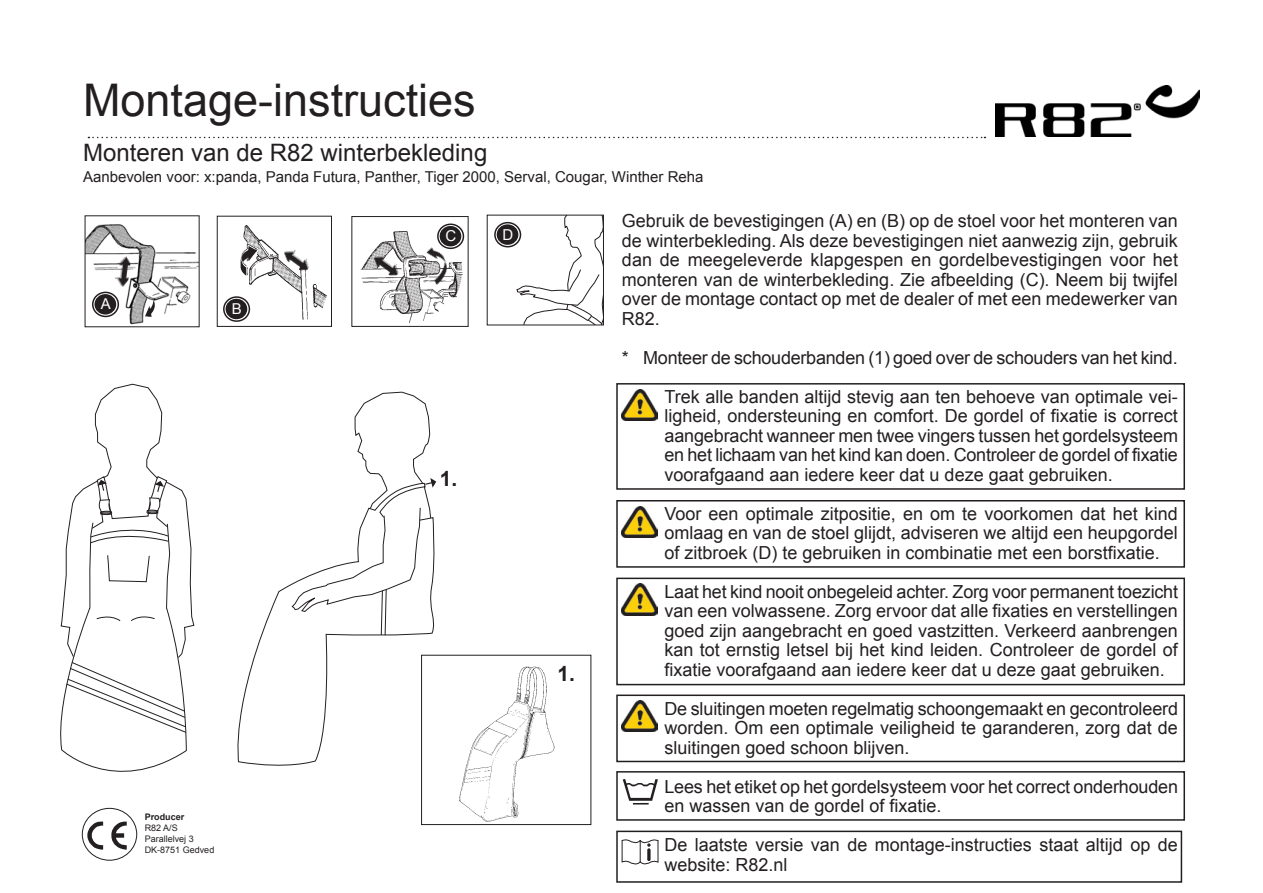
<style>
.page{position:relative;width:1263px;height:893px;background:#fff}
.page>*{position:absolute;margin:0;border:0;box-sizing:border-box;transform-origin:0 0}
.t1{font:45px "Arial";color:#231f20}
.t2{font:24px "Arial";color:#231f20}
.t3{font:700 21px "Arial";color:#231f20}
.Advarselstekst{font:18px/19.5px "Arial";color:#231f20;text-align:justify}
.Brødtekst{font:18px/19.5px "Arial";color:#231f20;text-align:justify}
.Brødtekst_-_indrykke{font:18px "Arial";letter-spacing:-.015em;color:#231f20}
.t4{font:15px "Arial";color:#231f20}
.t5{font:15px "Arial";color:#fff}
.Brødtekst-2{font:9px "Arial";color:#231f20}
.Brødtekst-3{font:700 9px "Arial";color:#231f20}
</style>
<div class="page">
<svg style="left:88px;top:137px;width:897px;height:1px"></svg>
<img style="left:995px;top:85px;width:205px;height:52px">
<svg style="left:507px;top:217px;width:95px;height:106px"></svg>
<div style="left:487px;top:215px;width:117px;height:110px;border:1px solid #231f20"></div>
<svg style="left:495px;top:223px;width:25px;height:24px"></svg>
<div style="left:494px;top:222px;width:27px;height:25px;border:2px solid #231f20;border-radius:50%"></div>
<div style="left:497px;top:225px;width:21px;height:19px;background:#231f20;border-radius:50%"></div>
<div style="left:497px;top:224px;width:21px;height:21px;border:2px solid #231f20;border-radius:50%"></div>
<svg style="left:237px;top:584px;width:200px;height:182px"></svg>
<svg style="left:60px;top:383px;width:134px;height:389px"></svg>
<svg style="left:291px;top:392px;width:146px;height:244px"></svg>
<img style="left:459px;top:666px;width:96px;height:156px">
<div style="left:421px;top:655px;width:170px;height:170px;border:1px solid #231f20"></div>
<img style="left:87px;top:821px;width:40px;height:28px">
<div style="left:82px;top:808px;width:55px;height:53px;border:1px solid #231f20;border-radius:50%"></div>
<img style="left:87px;top:224px;width:111px;height:101px">
<svg style="left:93px;top:292px;width:25px;height:24px"></svg>
<div style="left:92px;top:292px;width:27px;height:25px;border:2px solid #231f20;border-radius:50%"></div>
<div style="left:95px;top:295px;width:20px;height:19px;background:#231f20;border-radius:50%"></div>
<div style="left:95px;top:294px;width:21px;height:21px;border:2px solid #231f20;border-radius:50%"></div>
<img style="left:114px;top:256px;width:17px;height:33px">
<img style="left:143px;top:300px;width:14px;height:19px">
<img style="left:232px;top:225px;width:95px;height:97px">
<div style="left:217px;top:216px;width:115px;height:111px;border:1px solid #231f20"></div>
<img style="left:360px;top:223px;width:105px;height:100px">
<div style="left:351px;top:216px;width:117px;height:111px;border:1px solid #231f20"></div>
<svg style="left:438px;top:224px;width:25px;height:24px"></svg>
<div style="left:437px;top:224px;width:27px;height:25px;border:2px solid #231f20;border-radius:50%"></div>
<div style="left:440px;top:227px;width:21px;height:19px;background:#231f20;border-radius:50%"></div>
<div style="left:440px;top:226px;width:21px;height:20px;border:2px solid #231f20;border-radius:50%"></div>
<svg style="left:224px;top:297px;width:25px;height:24px"></svg>
<div style="left:223px;top:296px;width:27px;height:26px;border:2px solid #231f20;border-radius:50%"></div>
<div style="left:226px;top:299px;width:20px;height:19px;background:#231f20;border-radius:50%"></div>
<div style="left:226px;top:299px;width:21px;height:20px;border:2px solid #231f20;border-radius:50%"></div>
<img style="left:279px;top:244px;width:34px;height:30px">
<img style="left:413px;top:243px;width:44px;height:46px">
<img style="left:369px;top:249px;width:33px;height:30px">
<div style="left:616px;top:500px;width:569px;height:68px;border:2px solid #231f20"></div>
<img style="left:621px;top:506px;width:36px;height:31px">
<div style="left:616px;top:383px;width:569px;height:107px;border:2px solid #231f20"></div>
<img style="left:621px;top:389px;width:36px;height:31px">
<div style="left:616px;top:578px;width:569px;height:107px;border:2px solid #231f20"></div>
<img style="left:621px;top:584px;width:36px;height:31px">
<div style="left:616px;top:771px;width:569px;height:50px;border:2px solid #231f20"></div>
<div style="left:616px;top:831px;width:566px;height:52px;border:2px solid #231f20"></div>
<svg style="left:621px;top:839px;width:38px;height:26px"></svg>
<img style="left:622px;top:779px;width:36px;height:26px">
<div style="left:616px;top:694px;width:569px;height:68px;border:2px solid #231f20"></div>
<img style="left:621px;top:701px;width:36px;height:31px">
<p class="t1" style="left:83px;top:71px;width:394px">Montage-instructies</p>
<p class="t2" style="left:83px;top:137px;width:406px">Monteren van de R82 winterbekleding</p>
<p class="t4" style="left:83px;top:167px;width:622px">Aanbevolen voor: x:panda, Panda Futura, Panther, Tiger 2000, Serval, Cougar, Winther Reha</p>
<p class="Brødtekst" style="left:622px;top:211px;width:558px">Gebruik de bevestigingen (A) en (B) op de stoel voor het monteren van de winterbekleding. Als deze bevestigingen niet aanwezig zijn, gebruik dan de meegeleverde klapgespen en gordelbevestigingen voor het monteren van de winterbekleding. Zie afbeelding (C). Neem bij twijfel over de montage contact op met de dealer of met een medewerker van R82.</p>
<p class="Brødtekst_-_indrykke" style="left:622px;top:346px;width:557px">* Monteer de schouderbanden (1) goed over de schouders van het kind.</p>
<p class="Advarselstekst" style="left:664px;top:387px;width:515px">Trek alle banden altijd stevig aan ten behoeve van optimale vei&shy;ligheid, ondersteuning en comfort. De gordel of fixatie is correct aangebracht wanneer men twee vingers tussen het gordelsysteem en het lichaam van het kind kan doen. Controleer de gordel of fixatie voorafgaand aan iedere keer dat u deze gaat gebruiken.</p>
<p class="Advarselstekst" style="left:664px;top:504px;width:515px">Voor een optimale zitpositie, en om te voorkomen dat het kind omlaag en van de stoel glijdt, adviseren we altijd een heupgordel of zitbroek (D) te gebruiken in combinatie met een borstfixatie.</p>
<p class="Advarselstekst" style="left:664px;top:582px;width:515px">Laat het kind nooit onbegeleid achter. Zorg voor permanent toezicht van een volwassene. Zorg ervoor dat alle fixaties en verstellingen goed zijn aangebracht en goed vastzitten. Verkeerd aanbrengen kan tot ernstig letsel bij het kind leiden. Controleer de gordel of fixatie voorafgaand aan iedere keer dat u deze gaat gebruiken.</p>
<p class="Advarselstekst" style="left:664px;top:699px;width:515px">De sluitingen moeten regelmatig schoongemaakt en gecontroleerd worden. Om een optimale veiligheid te garanderen, zorg dat de sluitingen goed schoon blijven.</p>
<p class="Advarselstekst" style="left:664px;top:777px;width:515px">Lees het etiket op het gordelsysteem voor het correct onderhouden en wassen van de gordel of fixatie.</p>
<p class="Advarselstekst" style="left:664px;top:835px;width:515px">De laatste versie van de montage-instructies staat altijd op de website: R82.nl</p>
<p class="t5" style="left:503px;top:225px;width:12px">D</p>
<p class="t5" style="left:446px;top:226px;width:12px">C</p>
<p class="t5" style="left:101px;top:294px;width:12px">A</p>
<p class="t5" style="left:232px;top:299px;width:12px">B</p>
<p class="t3" style="left:440px;top:465px;width:19px">1.</p>
<p class="t3" style="left:557px;top:660px;width:19px">1.</p>
<p class="Brødtekst-3" style="left:145px;top:811px;width:41px">Producer</p>
<p class="Brødtekst-2" style="left:145px;top:822px;width:35px">R82 A/S</p>
<p class="Brødtekst-2" style="left:145px;top:833px;width:51px">Parallelvej 3</p>
<p class="Brødtekst-2" style="left:145px;top:844px;width:71px">DK-8751 Gedved</p>
</div>
